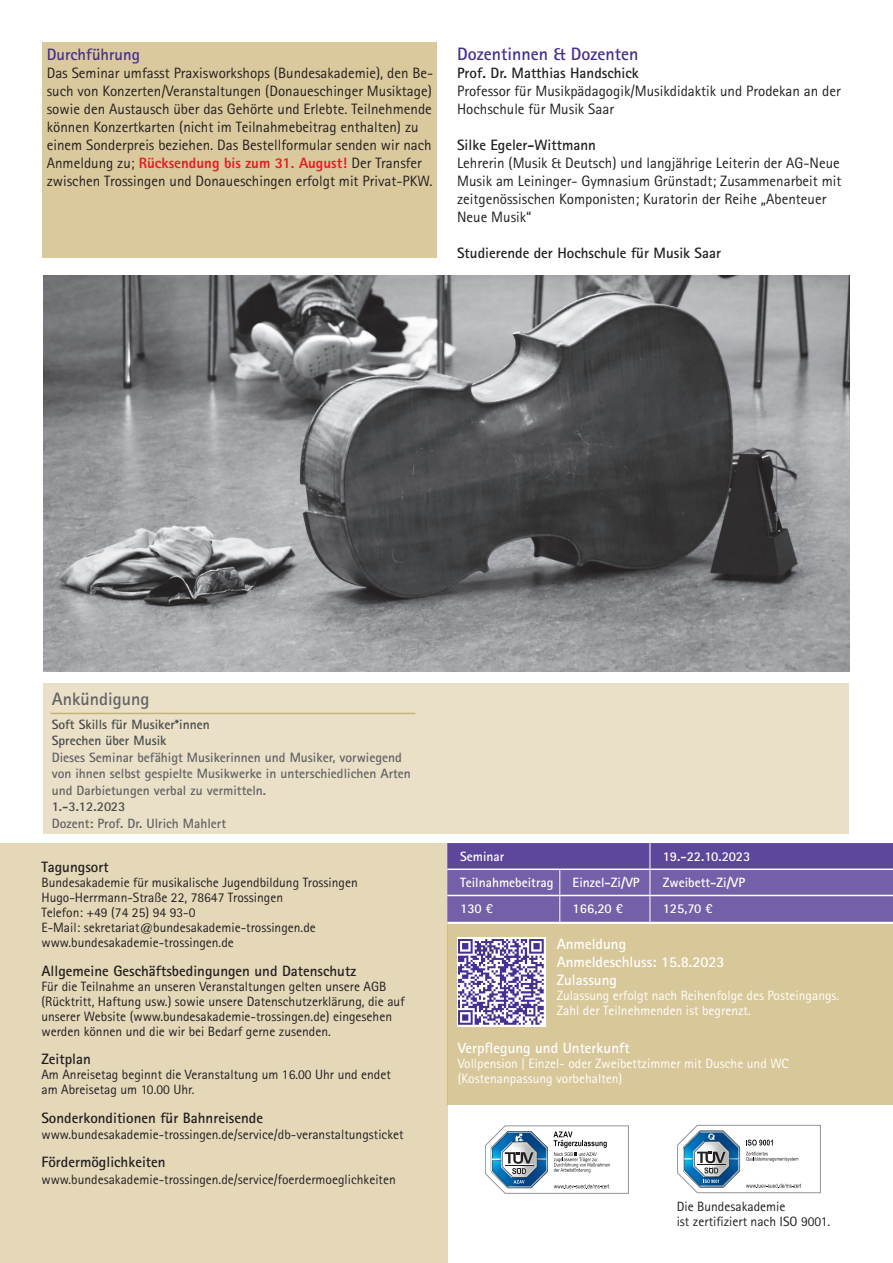
<style>
.page{position:relative;width:893px;height:1263px;background:#fff}
.page>*{position:absolute;margin:0;border:0;box-sizing:border-box;transform-origin:0 0}
.t1{font:700 18px "Rotis Sans Serif Std";color:#452f92}
.t2{font:700 18px "Rotis Sans Serif Std";color:#636366}
.t3{font:700 16.5px "Rotis Sans Serif Std";color:#452f92}
.t4{font:15px/18px "Rotis Sans Serif Std";color:#231f20}
.t5{font:700 15px "Rotis Sans Serif Std";color:#231f20}
.t6{font:700 15px/18px "Rotis Sans Serif Std";color:#fff}
.t7{font:13.5px/15px "Rotis Sans Serif Std";color:#231f20}
.t8{font:700 13.5px/16.5px "Rotis Sans Serif Std";color:#636366}
.t9{font:13.5px/15px "Rotis Sans Serif Std";color:#fff}
.t10{font:700 13.5px "Rotis Sans Serif Std";color:#fff}
.t11{font:700 13.5px/16.5px "Rotis Sans Serif Std";color:#494a4b}
.s1{font-weight:800;color:#eb1c22}
</style>
<div class="page">
<div style="left:448px;top:924px;width:445px;height:180px;background:#d8c799"></div>
<div style="left:0;top:843px;width:447px;height:420px;background:#e4d8b9"></div>
<div style="left:43px;top:683px;width:806px;height:151px;background:#e9e0c7"></div>
<hr style="left:51px;top:713px;width:364px;height:1px;background:#c9b174">
<svg style="left:447px;top:843px;width:446px;height:79px;background:#6d5aa6"></svg>
<hr style="left:447px;top:868px;width:113px;height:2px;background:#fff">
<hr style="left:560px;top:868px;width:90px;height:2px;background:#fff">
<hr style="left:650px;top:868px;width:243px;height:2px;background:#fff">
<hr style="left:447px;top:895px;width:113px;height:1px;background:#fff">
<hr style="left:560px;top:895px;width:90px;height:1px;background:#fff">
<hr style="left:650px;top:895px;width:243px;height:1px;background:#fff">
<svg style="left:485px;top:1126px;width:144px;height:67px"></svg>
<svg style="left:677px;top:1125px;width:144px;height:68px"></svg>
<img style="left:457px;top:937px;width:88px;height:89px">
<div style="left:43px;top:42px;width:394px;height:216px;background:#dac99d"></div>
<img style="left:44px;top:275px;width:805px;height:397px">
<p class="t3" style="left:47px;top:44px;width:95px">Durchführung</p>
<p class="t4" style="left:47px;top:63px;width:388px">Das Seminar umfasst Praxisworkshops (Bundesakademie), den Be&shy;such von Konzerten/Veranstaltungen (Donaueschinger Musiktage) sowie den Austausch über das Gehörte und Erlebte. Teilnehmende können Konzertkarten (nicht im Teilnahmebeitrag enthalten) zu einem Sonderpreis beziehen. Das Bestellformular senden wir nach Anmeldung zu; <span class="s1">Rücksendung bis zum 31. August!</span> Der Transfer zwischen Trossingen und Donaueschingen erfolgt mit Privat-PKW.</p>
<h1 class="t1" style="left:457px;top:42px;width:183px">Dozentinnen &amp; Dozenten</h1>
<p class="t5" style="left:457px;top:63px;width:183px">Prof. Dr. Matthias Handschick</p>
<p class="t4" style="left:457px;top:81px;width:385px">Professor für Musikpädagogik/Musikdidaktik und Prodekan an der<br>Hochschule für Musik Saar</p>
<p class="t5" style="left:457px;top:135px;width:140px">Silke Egeler-Wittmann</p>
<p class="t4" style="left:457px;top:153px;width:386px">Lehrerin (Musik &amp; Deutsch) und langjährige Leiterin der AG-Neue Musik am Leininger- Gymnasium Grünstadt; Zusammenarbeit mit zeitgenössischen Komponisten; Kuratorin der Reihe „Abenteuer Neue Musik“</p>
<p class="t5" style="left:457px;top:243px;width:265px">Studierende der Hochschule für Musik Saar</p>
<h1 class="t2" style="left:52px;top:687px;width:99px">Ankündigung</h1>
<p class="t11" style="left:52px;top:716px;width:159px">Soft Skills für Musiker*innen<br>Sprechen über Musik</p>
<p class="t8" style="left:52px;top:749px;width:361px">Dieses Seminar befähigt Musikerinnen und Musiker, vorwiegend von ihnen selbst gespielte Musikwerke in unterschiedlichen Arten und Darbietungen verbal zu vermitteln.</p>
<p class="t11" style="left:52px;top:798px;width:75px">1.-3.12.2023</p>
<p class="t8" style="left:52px;top:815px;width:176px">Dozent: Prof. Dr. Ulrich Mahlert</p>
<p class="t5" style="left:41px;top:857px;width:69px">Tagungsort</p>
<p class="t7" style="left:41px;top:875px;width:318px">Bundesakademie für musikalische Jugendbildung Trossingen Hugo-Herrmann-Straße 22, 78647 Trossingen<br>Telefon: +49 (74 25) 94 93-0<br>E-Mail: sekretariat@bundesakademie-trossingen.de www.bundesakademie-trossingen.de</p>
<p class="t5" style="left:41px;top:961px;width:316px">Allgemeine Geschäftsbedingungen und Datenschutz</p>
<p class="t7" style="left:41px;top:978px;width:365px">Für die Teilnahme an unseren Veranstaltungen gelten unsere AGB (Rücktritt, Haftung usw.) sowie unsere Datenschutzerklärung, die auf unserer Website (www.bundesakademie-trossingen.de) eingesehen werden können und die wir bei Bedarf gerne zusenden.</p>
<p class="t5" style="left:41px;top:1049px;width:51px">Zeitplan</p>
<p class="t7" style="left:41px;top:1067px;width:351px">Am Anreisetag beginnt die Veranstaltung um 16.00 Uhr und endet am Abreisetag um 10.00 Uhr.</p>
<p class="t5" style="left:41px;top:1108px;width:223px">Sonderkonditionen für Bahnreisende</p>
<p class="t7" style="left:41px;top:1127px;width:364px">www.bundesakademie-trossingen.de/service/db-veranstaltungsticket</p>
<p class="t5" style="left:41px;top:1153px;width:126px">Fördermöglichkeiten</p>
<p class="t7" style="left:41px;top:1171px;width:356px">www.bundesakademie-trossingen.de/service/foerdermoeglichkeiten</p>
<p class="t10" style="left:460px;top:848px;width:46px">Seminar</p>
<p class="t10" style="left:663px;top:848px;width:89px">19.-22.10.2023</p>
<p class="t10" style="left:460px;top:874px;width:95px">Teilnahmebeitrag</p>
<p class="t10" style="left:573px;top:874px;width:69px">Einzel-Zi/VP</p>
<p class="t10" style="left:663px;top:874px;width:84px">Zweibett-Zi/VP</p>
<p class="t10" style="left:460px;top:900px;width:34px">130 €</p>
<p class="t10" style="left:573px;top:900px;width:52px">166,20 €</p>
<p class="t10" style="left:663px;top:900px;width:51px">125,70 €</p>
<p class="t6" style="left:557px;top:935px;width:169px">Anmeldung<br>Anmeldeschluss: 15.8.2023<br>Zulassung</p>
<p class="t9" style="left:557px;top:988px;width:284px">Zulassung erfolgt nach Reihenfolge des Posteingangs.<br>Zahl der Teilnehmenden ist begrenzt.</p>
<p class="t6" style="left:458px;top:1038px;width:173px">Verpflegung und Unterkunft</p>
<p class="t9" style="left:458px;top:1055px;width:333px">Vollpension | Einzel- oder Zweibettzimmer mit Dusche und WC (Kostenanpassung vorbehalten)</p>
<p class="t7" style="left:677px;top:1199px;width:155px">Die Bundesakademie<br>ist zertifiziert nach ISO 9001.</p>
</div>
